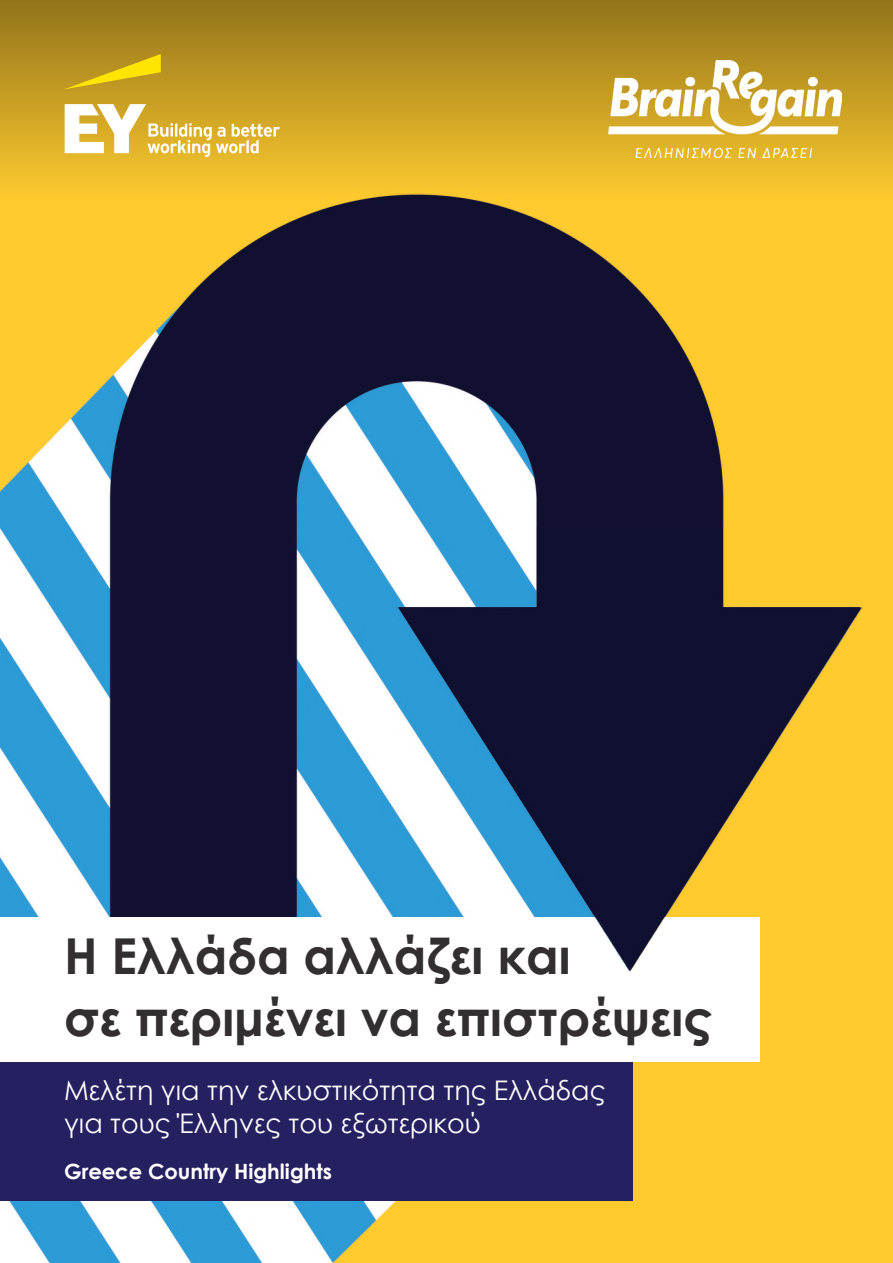
<style>
.page{position:relative;width:893px;height:1263px;background:#fff}
.page>*{position:absolute;margin:0;border:0;box-sizing:border-box;transform-origin:0 0}
.t1{font:700 49.5px/61.5px "Century Gothic";color:#312f30}
.t2{font:27px/32.4px "Century Gothic";color:#fff}
.t3{font:700 21px "Century Gothic";color:#fff}
</style>
<div class="page">
<img style="left:0;top:279px;width:893px;height:984px">
<div style="left:0;top:1061px;width:632px;height:140px;background:#252161"></div>
<div style="left:0;top:917px;width:759px;height:144px;background:#fff"></div>
<svg style="left:0;top:0;width:893px;height:279px"></svg>
<svg style="left:64px;top:54px;width:97px;height:35px"></svg>
<svg style="left:65px;top:104px;width:215px;height:53px"></svg>
<img style="left:608px;top:61px;width:234px;height:96px">
<img style="left:370px;top:527px;width:502px;height:468px">
<p class="t1" style="left:64px;top:923px;width:650px">Η Ελλάδα αλλάζει και<br>σε περιμένει να επιστρέψεις</p>
<p class="t2" style="left:64px;top:1074px;width:543px">Μελέτη για την ελκυστικότητα της Ελλάδας για τους Έλληνες του εξωτερικού</p>
<p class="t3" style="left:64px;top:1156px;width:269px">Greece Country Highlights</p>
</div>
